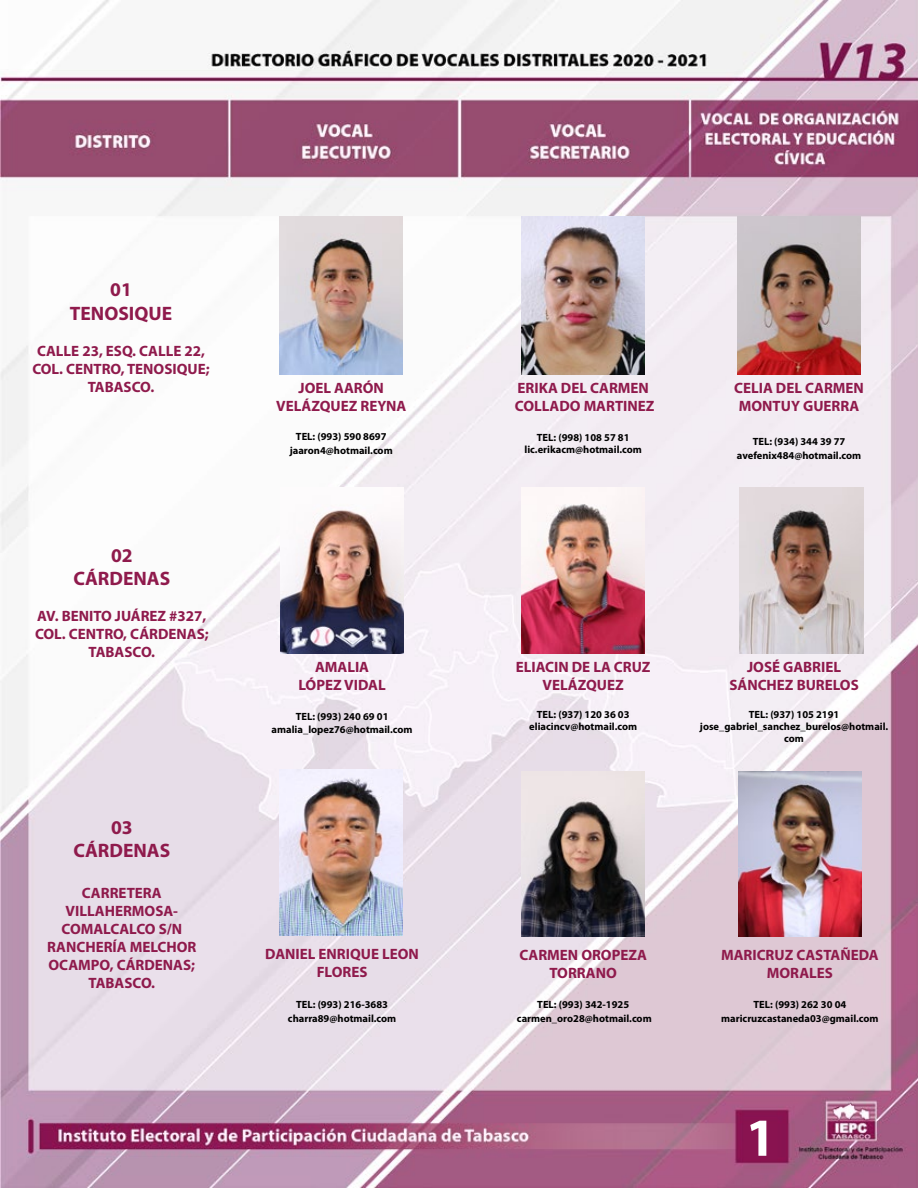
<style>
.page{position:relative;width:918px;height:1188px;background:#fff}
.page>*{position:absolute;margin:0;border:0;box-sizing:border-box;transform-origin:0 0}
.t1{font:700 54px "Myriad Pro";color:#fff}
.t2{font:700 19.5px/23.4px "Myriad Pro";color:#8f1a4c;text-align:center}
.t3{font:700 15px/18px "Myriad Pro";color:#8f1a4c;text-align:center}
.t4{font:700 10.5px/12px "Myriad Pro";color:#000;text-align:center}
</style>
<div class="page">
<img style="left:0;top:0;width:918px;height:1188px">
<img style="left:740px;top:488px;width:123px;height:165px">
<img style="left:280px;top:488px;width:124px;height:165px">
<img style="left:280px;top:216px;width:123px;height:159px">
<img style="left:522px;top:216px;width:123px;height:159px">
<img style="left:522px;top:488px;width:123px;height:165px">
<img style="left:737px;top:216px;width:124px;height:159px">
<img style="left:738px;top:771px;width:124px;height:166px">
<img style="left:522px;top:771px;width:123px;height:166px">
<img style="left:279px;top:769px;width:124px;height:166px">
<h2 class="t2" style="left:70px;top:277px;width:104px">01<br>TENOSIQUE</h2>
<p class="t3" style="left:32px;top:341px;width:179px">CALLE 23, ESQ. CALLE 22,<br>COL. CENTRO, TENOSIQUE;<br>TABASCO.</p>
<h2 class="t2" style="left:73px;top:543px;width:98px">02<br>CÁRDENAS</h2>
<p class="t3" style="left:35px;top:607px;width:175px">AV. BENITO JUÁREZ #327,<br>COL. CENTRO, CÁRDENAS;<br>TABASCO.</p>
<h2 class="t2" style="left:73px;top:815px;width:98px">03<br>CÁRDENAS</h2>
<p class="t3" style="left:47px;top:884px;width:151px">CARRETERA<br>VILLAHERMOSA-<br>COMALCALCO S/N<br>RANCHERÍA MELCHOR<br>OCAMPO, CÁRDENAS;<br>TABASCO.</p>
<p class="t3" style="left:276px;top:379px;width:132px">JOEL AARÓN<br>VELÁZQUEZ REYNA</p>
<p class="t4" style="left:290px;top:429px;width:104px;line-height:14.4px">TEL: (993) 590 8697 jaaron4@hotmail.com</p>
<p class="t3" style="left:298px;top:658px;width:89px">AMALIA<br>LÓPEZ VIDAL</p>
<p class="t4" style="left:272px;top:709px;width:142px;line-height:13.5px">TEL: (993) 240 69 01 amalia_lopez76@hotmail.com</p>
<p class="t3" style="left:265px;top:944px;width:155px">DANIEL ENRIQUE LEON<br>FLORES</p>
<p class="t4" style="left:288px;top:998px;width:110px;line-height:13.5px">TEL: (993) 216-3683 charra89@hotmail.com</p>
<p class="t3" style="left:515px;top:379px;width:141px;text-align:left">ERIKA DEL CARMEN<br>COLLADO MARTINEZ</p>
<p class="t4" style="left:525px;top:432px;width:119px">TEL: (998) 108 57 81 lic.erikacm@hotmail.com</p>
<p class="t3" style="left:734px;top:379px;width:131px">CELIA DEL CARMEN<br>MONTUY GUERRA</p>
<p class="t4" style="left:737px;top:434px;width:126px;line-height:14.4px">TEL: (934) 344 39 77 avefenix484@hotmail.com</p>
<p class="t3" style="left:516px;top:658px;width:136px">ELIACIN DE LA CRUZ<br>VELÁZQUEZ</p>
<p class="t4" style="left:529px;top:709px;width:109px">TEL: (937) 120 36 03 eliacincv@hotmail.com</p>
<p class="t3" style="left:729px;top:658px;width:131px">JOSÉ GABRIEL<br>SÁNCHEZ BURELOS</p>
<p class="t4" style="left:700px;top:709px;width:190px">TEL: (937) 105 2191 jose_gabriel_sanchez_burelos@hotmail. com</p>
<p class="t3" style="left:519px;top:946px;width:129px">CARMEN OROPEZA<br>TORRANO</p>
<p class="t4" style="left:517px;top:997px;width:136px;line-height:13.5px">TEL: (993) 342-1925 carmen_oro28@hotmail.com</p>
<p class="t3" style="left:721px;top:946px;width:159px">MARICRUZ CASTAÑEDA<br>MORALES</p>
<p class="t4" style="left:721px;top:997px;width:159px;line-height:13.5px">TEL: (993) 262 30 04 maricruzcastaneda03@gmail.com</p>
<h1 class="t1" style="left:746px;top:1102px;width:31px">1</h1>
</div>
